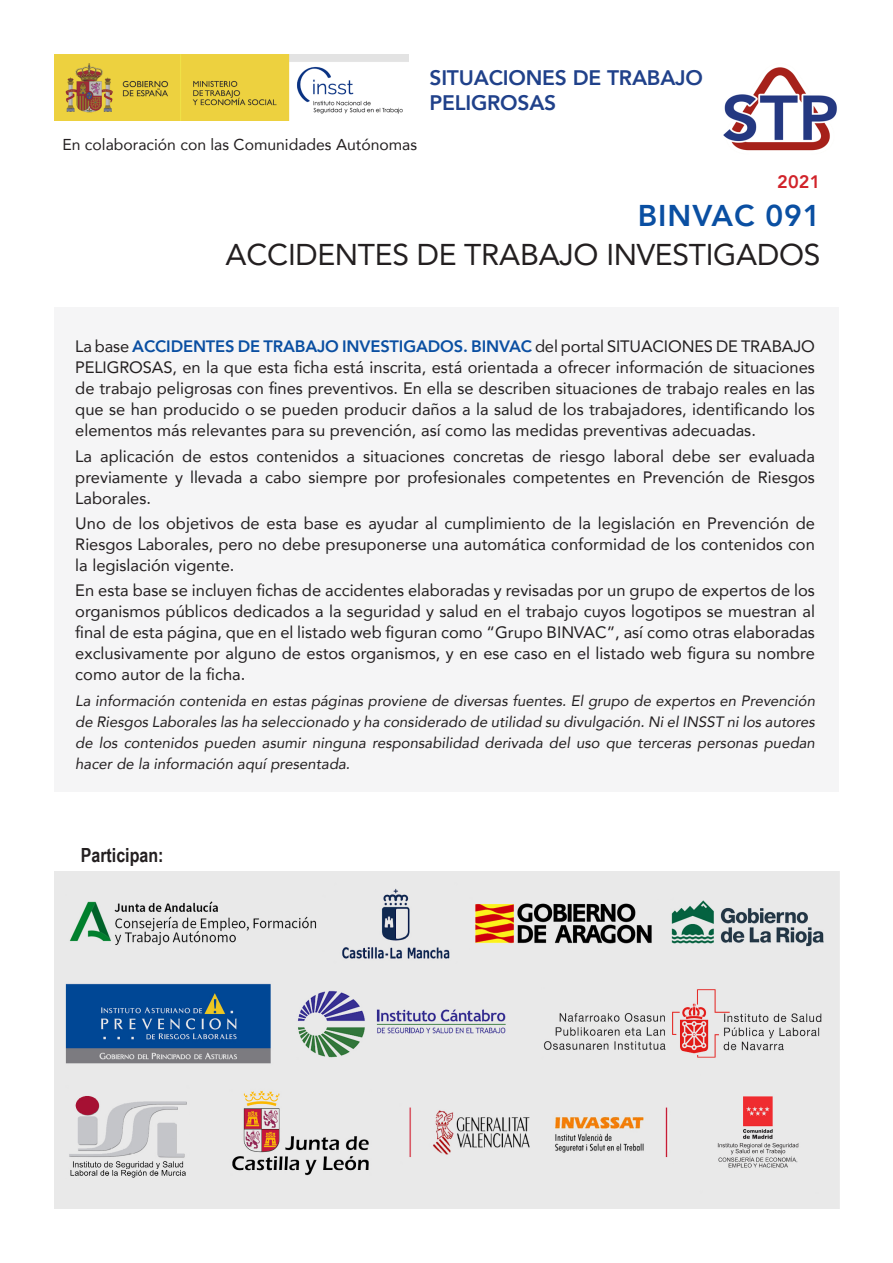
<style>
.page{position:relative;width:893px;height:1263px;background:#fff}
.page>*{position:absolute;margin:0;border:0;box-sizing:border-box;transform-origin:0 0}
.t1{font:30px "Avenir";letter-spacing:-.01em;color:#231f20}
.t2{font:800 30px "Avenir";letter-spacing:.03em;color:#0a4fa2}
.t3{font:800 21px/25.2px "Avenir";letter-spacing:-.01em;color:#20418a}
.t4{font:700 19.5px "Arial Narrow";color:#231f20}
.t5{font:800 18px "Avenir";color:#d1232a}
.t6{font:16.5px/21px "Avenir";color:#231f20;text-align:justify}
.t7{font:15.75px "Avenir";color:#231f20}
.t8{font:italic 15px/21px "Avenir";color:#231f20;text-align:justify}
.s1{font-weight:800;color:#0a4fa2}
</style>
<div class="page">
<img style="left:54px;top:54px;width:355px;height:66px">
<img style="left:723px;top:67px;width:114px;height:84px">
<div style="left:54px;top:307px;width:785px;height:484px;background:#f5f5f6"></div>
<img style="left:54px;top:871px;width:785px;height:338px">
<p class="t7" style="left:63px;top:132px;width:356px">En colaboración con las Comunidades Autónomas</p>
<p class="t3" style="left:429px;top:65px;width:275px">SITUACIONES DE TRABAJO<br>PELIGROSAS</p>
<p class="t5" style="left:777px;top:168px;width:45px">2021</p>
<h1 class="t2" style="left:638px;top:193px;width:184px">BINVAC 091</h1>
<h1 class="t1" style="left:226px;top:230px;width:596px">ACCIDENTES DE TRABAJO INVESTIGADOS</h1>
<p class="t6" style="left:75px;top:336px;width:741px">La base <span class="s1">ACCIDENTES DE TRABAJO INVESTIGADOS. BINVAC</span> del portal SITUACIONES DE TRABAJO PELIGROSAS, en la que esta ficha está inscrita, está orientada a ofrecer información de situaciones de trabajo peligrosas con fines preventivos. En ella se describen situaciones de trabajo reales en las que se han producido o se pueden producir daños a la salud de los trabajadores, identificando los elementos más relevantes para su prevención, así como las medidas preventivas adecuadas.</p>
<p class="t6" style="left:75px;top:445px;width:741px">La aplicación de estos contenidos a situaciones concretas de riesgo laboral debe ser evaluada previamente y llevada a cabo siempre por profesionales competentes en Prevención de Riesgos Laborales.</p>
<p class="t6" style="left:75px;top:512px;width:741px">Uno de los objetivos de esta base es ayudar al cumplimiento de la legislación en Prevención de Riesgos Laborales, pero no debe presuponerse una automática conformidad de los contenidos con la legislación vigente.</p>
<p class="t6" style="left:75px;top:579px;width:741px">En esta base se incluyen fichas de accidentes elaboradas y revisadas por un grupo de expertos de los organismos públicos dedicados a la seguridad y salud en el trabajo cuyos logotipos se muestran al final de esta página, que en el listado web figuran como “Grupo BINVAC”, así como otras elaboradas exclusivamente por alguno de estos organismos, y en ese caso en el listado web figura su nombre como autor de la ficha.</p>
<p class="t8" style="left:75px;top:690px;width:741px">La información contenida en estas páginas proviene de diversas fuentes. El grupo de expertos en Prevención de Riesgos Laborales las ha seleccionado y ha considerado de utilidad su divulgación. Ni el INSST ni los autores de los contenidos pueden asumir ninguna responsabilidad derivada del uso que terceras personas puedan hacer de la información aquí presentada.</p>
<p class="t4" style="left:81px;top:840px;width:84px">Participan:</p>
</div>
